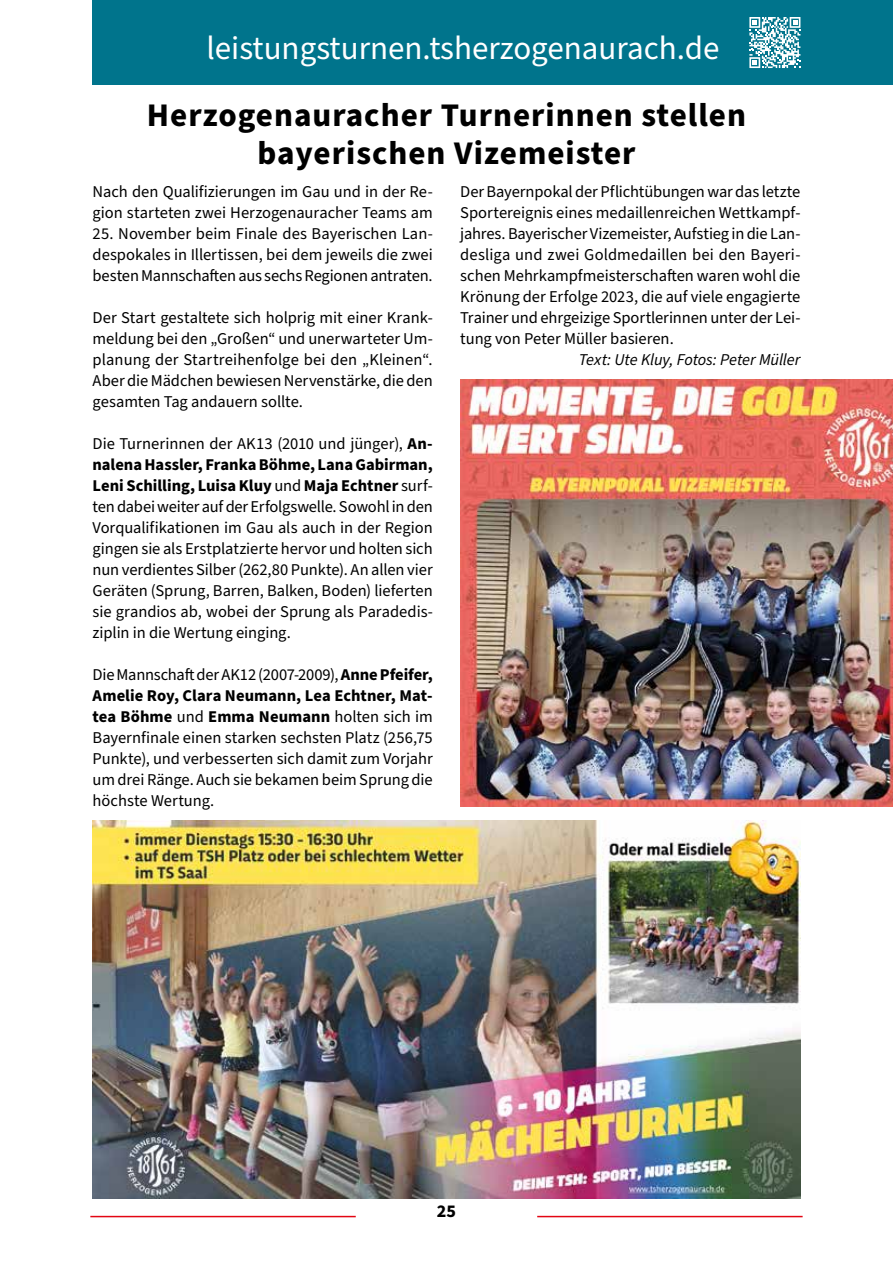
<style>
.page{position:relative;width:893px;height:1263px;background:#fff}
.page>*{position:absolute;margin:0;border:0;box-sizing:border-box;transform-origin:0 0}
.t1{font:700 33px/37.5px "Source Sans Pro";letter-spacing:.03em;color:#000;text-align:center}
.t2{font:33px "Source Sans Pro";color:#fff}
.t3{font:700 18px "Source Sans Pro";color:#000}
.t4{font:16.5px/21px "Source Sans Pro";letter-spacing:-.005em;color:#000;text-align:justify}
.t5{font:italic 16.5px "Source Sans Pro";letter-spacing:-.005em;color:#000}
.s1{font-weight:700}
</style>
<div class="page">
<img style="left:460px;top:380px;width:433px;height:426px">
<img style="left:93px;top:821px;width:707px;height:377px">
<hr style="left:90px;top:1216px;width:266px;height:1px;background:#e30613">
<hr style="left:537px;top:1216px;width:266px;height:1px;background:#e30613">
<div style="left:92px;top:0;width:801px;height:85px;background:#00748c"></div>
<svg style="left:749px;top:17px;width:51px;height:51px"></svg>
<h1 class="t2" style="left:206px;top:26px;width:514px">leistungsturnen.tsherzogenaurach.de</h1>
<h1 class="t1" style="left:147px;top:98px;width:601px">Herzogenauracher Turnerinnen stellen bayerischen Vizemeister</h1>
<p class="t4" style="left:93px;top:181px;width:342px">Nach den Qualifizierungen im Gau und in der Re&shy;gion starteten zwei Herzogenauracher Teams am</p>
<p class="t4" style="left:93px;top:223px;width:342px">25. November beim Finale des Bayerischen Lan&shy;despokales in Illertissen, bei dem jeweils die zwei besten Mannschaften aus sechs Regionen antraten.</p>
<p class="t4" style="left:93px;top:307px;width:342px">Der Start gestaltete sich holprig mit einer Krank&shy;meldung bei den „Großen“ und unerwarteter Um&shy;planung der Startreihenfolge bei den „Kleinen“.<br>Aber die Mädchen bewiesen Nervenstärke, die den gesamten Tag andauern sollte.</p>
<p class="t4" style="left:93px;top:433px;width:342px">Die Turnerinnen der AK13 (2010 und jünger), <span class="s1">An&shy;nalena Hassler, Franka Böhme, Lana Gabirman, Leni Schilling, Luisa Kluy</span> und <span class="s1">Maja Echtner</span> surf&shy;ten dabei weiter auf der Erfolgswelle. Sowohl in den Vorqualifikationen im Gau als auch in der Region gingen sie als Erstplatzierte hervor und holten sich nun verdientes Silber (262,80 Punkte). An allen vier Geräten (Sprung, Barren, Balken, Boden) lieferten sie grandios ab, wobei der Sprung als Paradedis&shy;ziplin in die Wertung einging.</p>
<p class="t4" style="left:93px;top:665px;width:342px">Die Mannschaft der AK12 (2007-2009), <span class="s1">Anne Pfeifer, Amelie Roy, Clara Neumann, Lea Echtner, Mat&shy;tea Böhme</span> und <span class="s1">Emma Neumann</span> holten sich im Bayernfinale einen starken sechsten Platz (256,75<br>Punkte), und verbesserten sich damit zum Vorjahr um drei Ränge. Auch sie bekamen beim Sprung die höchste Wertung.</p>
<p class="t4" style="left:460px;top:182px;width:342px">Der Bayernpokal der Pflichtübungen war das letzte Sportereignis eines medaillenreichen Wettkampf&shy;jahres. Bayerischer Vizemeister, Aufstieg in die Lan&shy;desliga und zwei Goldmedaillen bei den Bayeri&shy;schen Mehrkampfmeisterschaften waren wohl die Krönung der Erfolge 2023, die auf viele engagierte Trainer und ehrgeizige Sportlerinnen unter der Lei&shy;tung von Peter Müller basieren.</p>
<p class="t5" style="left:579px;top:349px;width:223px">Text: Ute Kluy, Fotos: Peter Müller</p>
<p class="t3" style="left:437px;top:1198px;width:21px">25</p>
</div>
